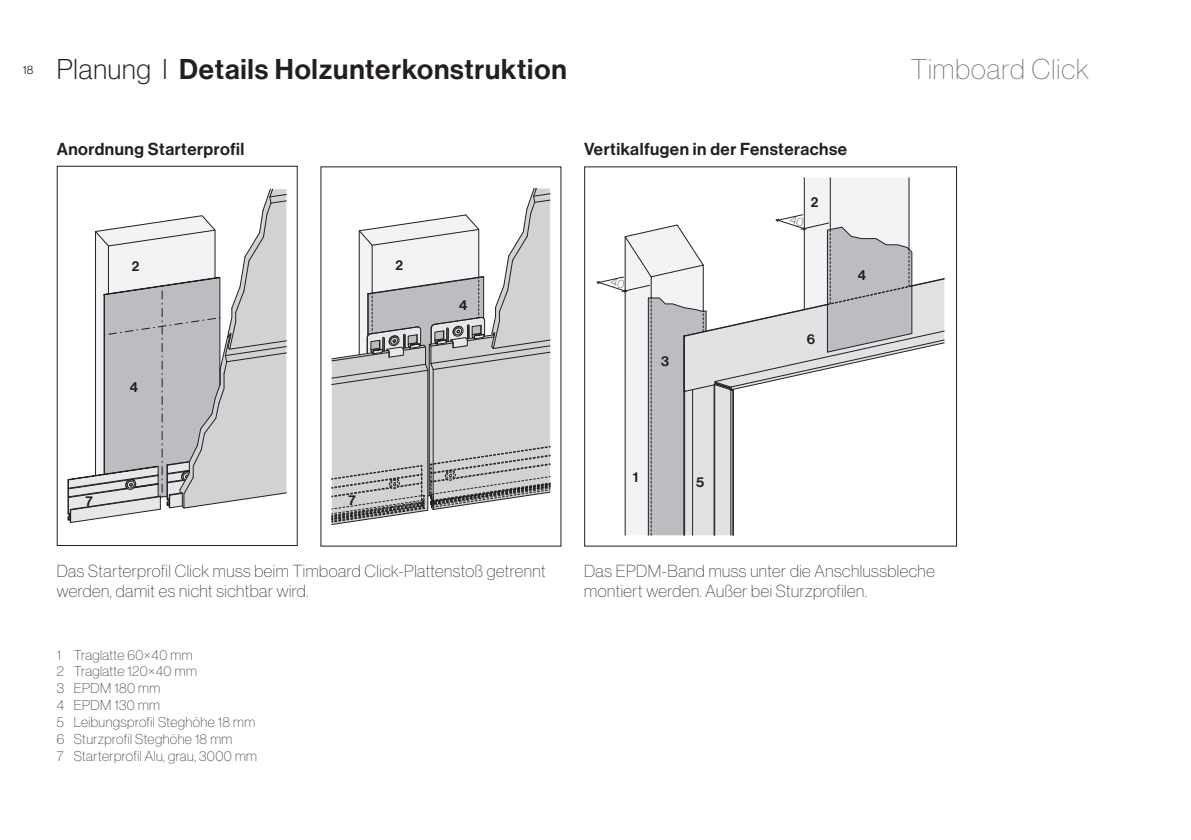
<style>
.page{position:relative;width:1191px;height:840px;background:#fff}
.page>*{position:absolute;margin:0;border:0;box-sizing:border-box;transform-origin:0 0}
.t1{font:28px "N Haas Grotesk DS Pro 65 Md";letter-spacing:.03em;color:#231f20}
.t2{font:28px "N Haas Grotesk DS Pro 25 Th";letter-spacing:.04em;color:#6c6d70}
.t3{font:17px/20.4px "N Haas Grotesk DS Pro 25 Th";letter-spacing:.03em;color:#231f20}
.t4{font:17px "N Haas Grotesk DS Pro 65 Md";letter-spacing:.03em;color:#231f20}
.t5{font:14px/16.8px "N Haas Grotesk DS Pro 25 Th";letter-spacing:.03em;color:#231f20}
.t6{font:14px "N Haas Grotesk DS Pro 65 Md";color:#231f20}
.t7{font:12px "N Haas Grotesk DS Pro 45 Lt";color:#231f20}
.s1{font-family:"N Haas Grotesk DS Pro 35 X Lt"}
</style>
<div class="page">
<svg style="left:68px;top:188px;width:219px;height:335px"></svg>
<div style="left:57px;top:166px;width:241px;height:379px;border:1px solid #231f20"></div>
<div style="left:584px;top:166px;width:373px;height:380px;border:1px solid #231f20"></div>
<svg style="left:331px;top:188px;width:219px;height:336px"></svg>
<svg style="left:596px;top:178px;width:349px;height:357px"></svg>
<p class="t7" style="left:23px;top:63px;width:12px">18</p>
<h1 class="t1" style="left:57px;top:53px;width:511px"><span class="s1">Planung I</span> Details Holzunterkonstruktion</h1>
<h1 class="t2" style="left:911px;top:54px;width:179px">Timboard Click</h1>
<p class="t4" style="left:57px;top:139px;width:189px">Anordnung Starterprofil</p>
<p class="t4" style="left:584px;top:139px;width:264px">Vertikalfugen in der Fensterachse</p>
<p class="t6" style="left:132px;top:258px;width:9px">2</p>
<p class="t6" style="left:130px;top:378px;width:10px">4</p>
<p class="t6" style="left:395px;top:257px;width:9px">2</p>
<p class="t6" style="left:459px;top:296px;width:10px">4</p>
<p class="t6" style="left:661px;top:353px;width:9px">3</p>
<p class="t6" style="left:810px;top:194px;width:9px">2</p>
<p class="t6" style="left:807px;top:331px;width:10px">6</p>
<p class="t6" style="left:858px;top:267px;width:10px">4</p>
<p class="t6" style="left:86px;top:492px;width:9px">7</p>
<p class="t6" style="left:348px;top:491px;width:9px">7</p>
<p class="t6" style="left:632px;top:469px;width:7px">1</p>
<p class="t6" style="left:696px;top:473px;width:10px">5</p>
<p class="t3" style="left:57px;top:560px;width:490px">Das Starterprofil Click muss beim Timboard Click-Plattenstoß getrennt werden, damit es nicht sichtbar wird.</p>
<p class="t3" style="left:584px;top:560px;width:352px">Das EPDM-Band muss unter die Anschlussbleche montiert werden. Außer bei Sturzprofilen.</p>
<p class="t5" style="left:57px;top:646px;width:202px">1 Traglatte 60×40 mm<br>2 Traglatte 120×40 mm<br>3 EPDM 180 mm<br>4 EPDM 130 mm<br>5 Leibungsprofil Steghöhe 18 mm<br>6 Sturzprofil Steghöhe 18 mm<br>7 Starterprofil Alu, grau, 3000 mm</p>
</div>
